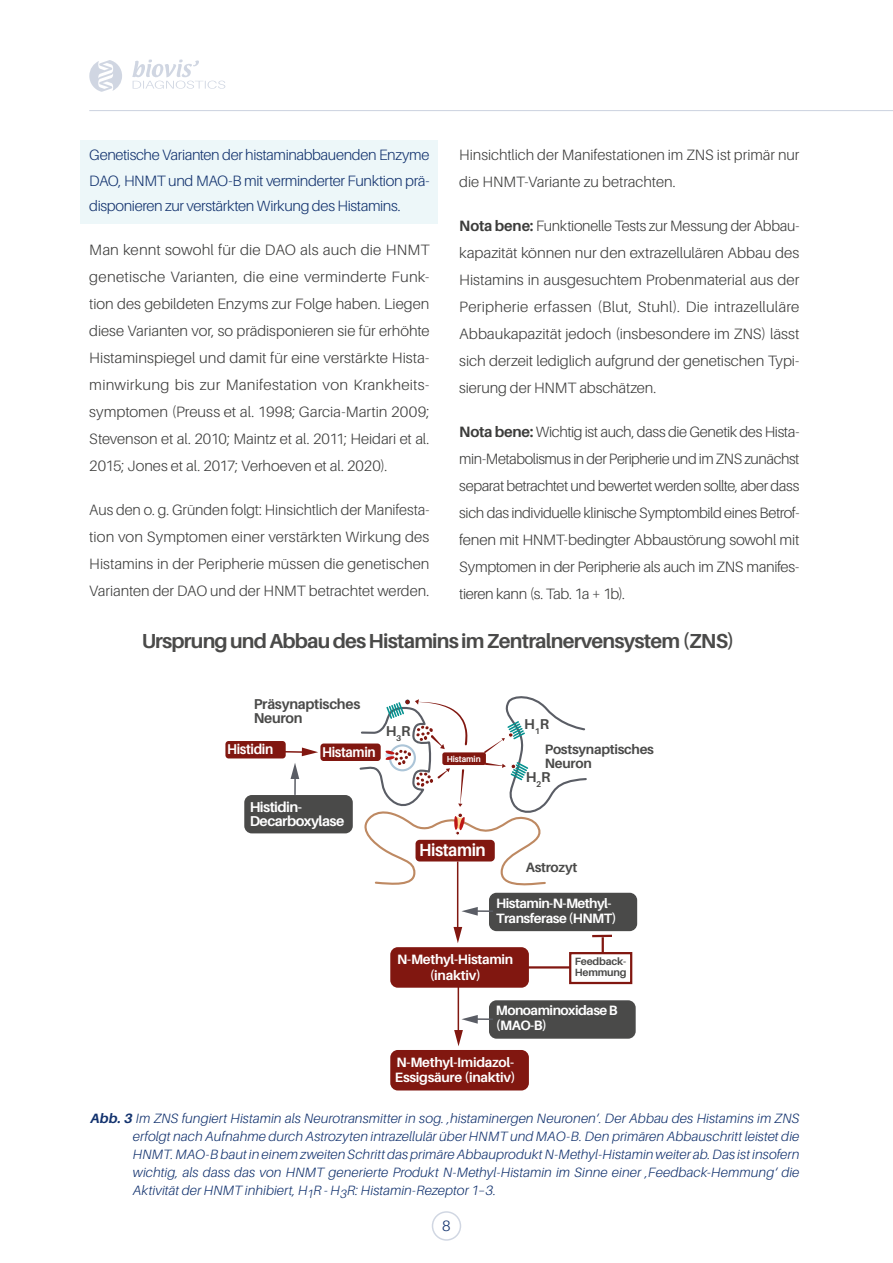
<style>
.page{position:relative;width:893px;height:1263px;background:#fff}
.page>*{position:absolute;margin:0;border:0;box-sizing:border-box;transform-origin:0 0}
.t1{font:700 20.25px "Aileron";letter-spacing:-.04em;color:#4a4a49}
.t2{font:700 17.55px "Aileron";letter-spacing:-.025em;color:#fff;scale:.93 1}
.text{font:300 15px/27px "Aileron";letter-spacing:-.005em;color:#3c3c3b;text-align:justify}
.Hervorheben_Hellblau_klein{font:300 15px/25.5px "Aileron";letter-spacing:-.025em;color:#12326e;text-align:justify}
.t3{font:300 15px "Aileron";color:#12326e}
.t4{font:700 14.4px/14.4px "Aileron";letter-spacing:-.04em;color:#fff}
.t5{font:700 14.25px/14.2px "Aileron";letter-spacing:-.02em;color:#4a4a49}
.t6{font:700 14.1px "Aileron";letter-spacing:-.025em;color:#fff;scale:.93 1}
.Legende_mit_Abstand{font:italic 300 13.5px/18px "Aileron";letter-spacing:.005em;color:#12326e;text-align:justify}
.t7{font:700 13.5px/15px "Aileron";letter-spacing:-.02em;color:#fff;text-align:center}
.t8{font:700 13.5px/15px "Aileron";letter-spacing:-.04em;color:#fff}
.t9{font:700 13.5px/14.2px "Aileron";letter-spacing:-.02em;color:#4a4a49}
.t10{font:700 10.5px/10.8px "Aileron";letter-spacing:-.02em;color:#4a4a49}
.t11{font:700 8.7px "Aileron";letter-spacing:-.005em;color:#fff;scale:.93 1}
.s1{font-weight:700}
</style>
<div class="page">
<hr style="left:89px;top:110px;width:804px;height:1px;background:#12326e">
<svg style="left:89px;top:59px;width:136px;height:33px"></svg>
<div style="left:432px;top:1211px;width:29px;height:30px;border:2px solid #12326e;border-radius:50%"></div>
<div style="left:81px;top:140px;width:357px;height:83px;background:#edf7f9"></div>
<hr style="left:457px;top:861px;width:1px;height:69px;background:#811710">
<svg style="left:453px;top:927px;width:9px;height:16px"></svg>
<div style="left:390px;top:947px;width:139px;height:41px;background:#811710;border-radius:8px"></div>
<div style="left:489px;top:893px;width:148px;height:38px;background:#4a4a49;border-radius:8px"></div>
<div style="left:489px;top:1000px;width:147px;height:39px;background:#4a4a49;border-radius:8px"></div>
<svg style="left:461px;top:907px;width:32px;height:9px"></svg>
<svg style="left:461px;top:1015px;width:32px;height:9px"></svg>
<div style="left:390px;top:1050px;width:139px;height:40px;background:#811710;border-radius:8px"></div>
<hr style="left:458px;top:984px;width:1px;height:49px;background:#811710">
<svg style="left:454px;top:1030px;width:9px;height:16px"></svg>
<svg style="left:286px;top:747px;width:32px;height:9px"></svg>
<div style="left:244px;top:795px;width:109px;height:38px;background:#4a4a49;border-radius:8px"></div>
<hr style="left:526px;top:966px;width:77px;height:2px;background:#811710">
<hr style="left:602px;top:937px;width:2px;height:31px;background:#811710">
<hr style="left:592px;top:935px;width:20px;height:2px;background:#811710">
<div style="left:570px;top:953px;width:61px;height:30px;background:#fff"></div>
<div style="left:569px;top:952px;width:63px;height:32px;border:2px solid #811710"></div>
<svg style="left:359px;top:696px;width:228px;height:194px"></svg>
<svg style="left:291px;top:763px;width:8px;height:32px"></svg>
<div style="left:225px;top:741px;width:61px;height:17px;background:#811710;border-radius:3px"></div>
<div style="left:320px;top:743px;width:61px;height:18px;background:#811710;border-radius:3px"></div>
<div style="left:442px;top:752px;width:44px;height:13px;background:#811710;border-radius:2px"></div>
<p class="Hervorheben_Hellblau_klein" style="left:89px;top:143px;width:342px">Genetische Varianten der histaminabbauenden Enzyme DAO, HNMT und MAO-B mit verminderter Funktion prä&shy;disponieren zur verstärkten Wirkung des Histamins.</p>
<p class="text" style="left:89px;top:237px;width:342px">Man kennt sowohl für die DAO als auch die HNMT genetische Varianten, die eine verminderte Funk&shy;tion des gebildeten Enzyms zur Folge haben. Liegen diese Varianten vor, so prädisponieren sie für erhöhte Histaminspiegel und damit für eine verstärkte Hista&shy;minwirkung bis zur Manifestation von Krankheits&shy;symptomen (Preuss et al. 1998; Garcia-Martin 2009; Stevenson et al. 2010; Maintz et al. 2011; Heidari et al.<br>2015; Jones et al. 2017; Verhoeven et al. 2020).</p>
<p class="text" style="left:89px;top:497px;width:342px">Aus den o. g. Gründen folgt: Hinsichtlich der Manifesta&shy;tion von Symptomen einer verstärkten Wirkung des Histamins in der Peripherie müssen die genetischen Varianten der DAO und der HNMT betrachtet werden.</p>
<p class="text" style="left:459px;top:142px;width:342px">Hinsichtlich der Manifestationen im ZNS ist primär nur die HNMT-Variante zu betrachten.</p>
<p class="text" style="left:459px;top:213px;width:342px"><span class="s1">Nota bene:</span> Funktionelle Tests zur Messung der Abbau&shy;kapazität können nur den extrazellulären Abbau des Histamins in ausgesuchtem Probenmaterial aus der Peripherie erfassen (Blut, Stuhl). Die intrazelluläre Abbaukapazität jedoch (insbesondere im ZNS) lässt sich derzeit lediglich aufgrund der genetischen Typi&shy;sierung der HNMT abschätzen.</p>
<p class="text" style="left:459px;top:419px;width:342px"><span class="s1">Nota bene:</span> Wichtig ist auch, dass die Genetik des Hista&shy;min-Metabolismus in der Peripherie und im ZNS zunächst separat betrachtet und bewertet werden sollte, aber dass sich das individuelle klinische Symptombild eines Betrof&shy;fenen mit HNMT-bedingter Abbaustörung sowohl mit Symptomen in der Peripherie als auch im ZNS manifes&shy;tieren kann (s. Tab. 1a + 1b).</p>
<p class="t1" style="left:142px;top:630px;width:594px">Ursprung und Abbau des Histamins im Zentralnervensystem (ZNS)</p>
<p class="t5" style="left:254px;top:696px;width:108px">Präsynaptisches<br>Neuron</p>
<p class="t6" style="left:227px;top:741px;width:51px">Histidin</p>
<p class="t6" style="left:322px;top:744px;width:59px">Histamin</p>
<p class="t4" style="left:250px;top:799px;width:96px">Histidin-<br>Decarboxylase</p>
<p class="t5" style="left:386px;top:724px;width:26px">H<sub>3</sub>R</p>
<p class="t5" style="left:524px;top:717px;width:26px">H<sub>1</sub>R</p>
<p class="t5" style="left:526px;top:770px;width:26px">H<sub>2</sub>R</p>
<p class="t9" style="left:545px;top:742px;width:111px">Postsynaptisches<br>Neuron</p>
<p class="t11" style="left:447px;top:754px;width:38px">Histamin</p>
<p class="t2" style="left:419px;top:840px;width:73px">Histamin</p>
<p class="t9" style="left:526px;top:860px;width:53px">Astrozyt</p>
<p class="t8" style="left:496px;top:896px;width:122px">Histamin-N-Methyl-<br>Transferase (HNMT)</p>
<p class="t7" style="left:397px;top:952px;width:118px">N-Methyl-Histamin (inaktiv)</p>
<p class="t10" style="left:575px;top:956px;width:53px">Feedback-<br>Hemmung</p>
<p class="t8" style="left:496px;top:1003px;width:123px">Monoaminoxidase B (MAO-B)</p>
<p class="t7" style="left:395px;top:1054px;width:122px;text-align:left">N-Methyl-Imidazol-<br>Essigsäure (inaktiv)</p>
<p class="Legende_mit_Abstand" style="left:133px;top:1109px;width:668px;text-indent:-43px"><span class="s1">Abb. 3</span> Im ZNS fungiert Histamin als Neurotransmitter in sog. ‚histaminergen Neuronen‘. Der Abbau des Histamins im ZNS erfolgt nach Aufnahme durch Astrozyten intrazellulär über HNMT und MAO-B. Den primären Abbauschritt leistet die HNMT. MAO-B baut in einem zweiten Schritt das primäre Abbauprodukt N-Methyl-Histamin weiter ab. Das ist insofern wichtig, als dass das von HNMT generierte Produkt N-Methyl-Histamin im Sinne einer ‚Feedback-Hemmung‘ die Aktivität der HNMT inhibiert, H<sub>1</sub>R - H<sub>3</sub>R: Histamin-Rezeptor 1–3.</p>
<p class="t3" style="left:442px;top:1217px;width:10px">8</p>
</div>
